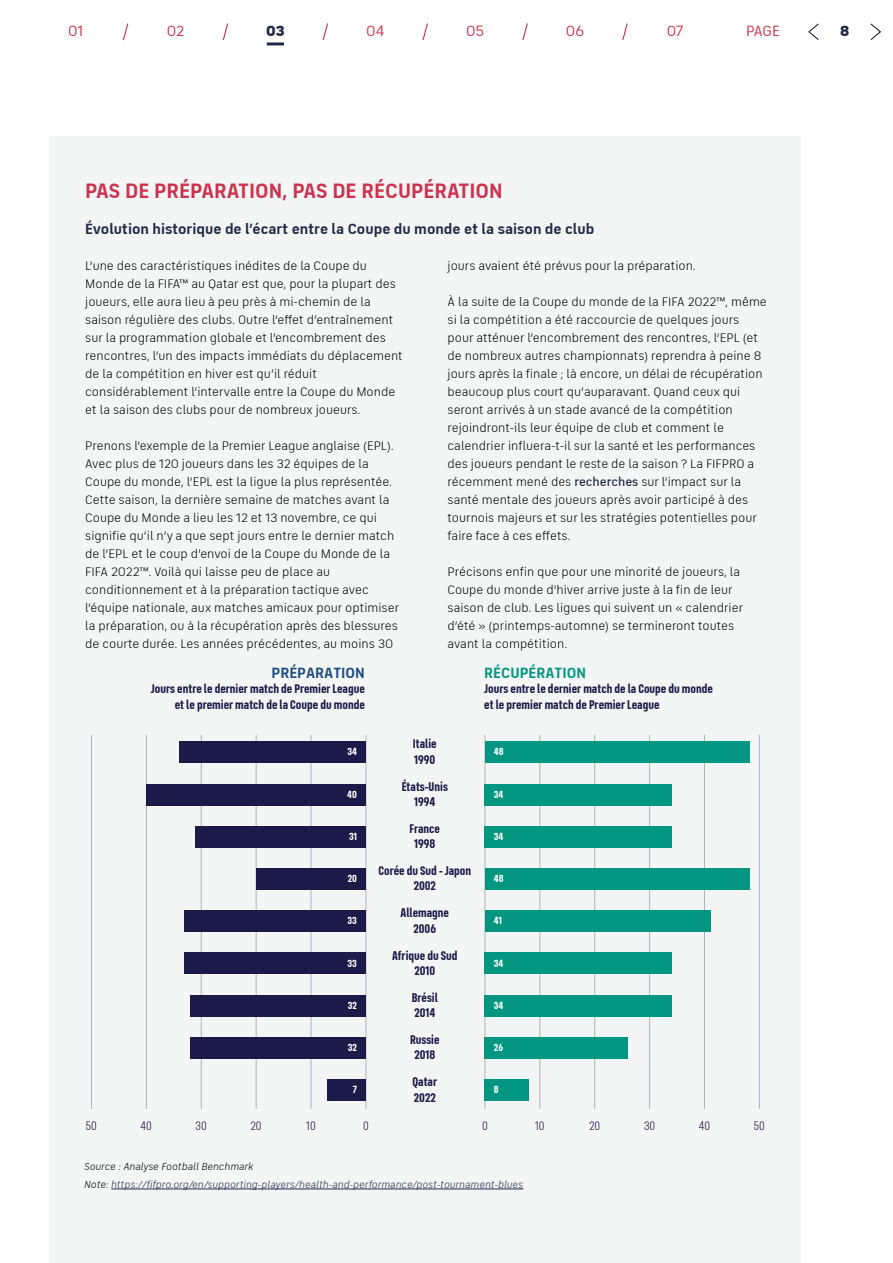
<style>
.page{position:relative;width:893px;height:1263px;background:#fff}
.page>*{position:absolute;margin:0;border:0;box-sizing:border-box;transform-origin:0 0}
.t1{font:700 21px "FS Industrie";color:#cd324e}
.t2{font:700 15px "FS Industrie";color:#212b49}
.t3{font:15px "FS Industrie";letter-spacing:-.005em;color:#cd324e}
.t4{font:700 15px "FS Industrie";color:#009680}
.t5{font:700 15px "FS Industrie";color:#1e4e82}
.t6{font:900 15px "FS Industrie";color:#212b49}
.t7{font:12.75px/18px "FS Industrie";color:#000}
.t8{font:700 12.75px/15.3px "FS Industrie Cd";color:#1c1a49;text-align:center}
.t9{font:12.75px "FS Industrie Cd";color:#1c1a49}
.t10{font:italic 10.5px/18px "FS Industrie";color:#212b49}
.t11{font:700 10.5px "FS Industrie Cd";color:#fff}
.s1{font-weight:500;color:#212b49}
.s2{color:#000}
</style>
<div class="page">
<div style="left:49px;top:136px;width:752px;height:1127px;background:#f4f5f5"></div>
<hr style="left:540px;top:735px;width:1px;height:374px;background:#b5b0bf">
<hr style="left:485px;top:735px;width:1px;height:374px;background:#b5b0bf">
<hr style="left:594px;top:735px;width:1px;height:374px;background:#b5b0bf">
<hr style="left:649px;top:735px;width:1px;height:374px;background:#b5b0bf">
<hr style="left:704px;top:735px;width:1px;height:374px;background:#b5b0bf">
<hr style="left:759px;top:735px;width:1px;height:374px;background:#b5b0bf">
<div style="left:485px;top:1079px;width:44px;height:22px;background:#009680"></div>
<div style="left:485px;top:1037px;width:143px;height:22px;background:#009680"></div>
<div style="left:485px;top:995px;width:187px;height:21px;background:#009680"></div>
<div style="left:485px;top:952px;width:187px;height:22px;background:#009680"></div>
<div style="left:485px;top:910px;width:225px;height:22px;background:#009680"></div>
<div style="left:485px;top:868px;width:264px;height:22px;background:#009680"></div>
<div style="left:485px;top:826px;width:187px;height:22px;background:#009680"></div>
<div style="left:485px;top:784px;width:187px;height:21px;background:#009680"></div>
<div style="left:485px;top:741px;width:264px;height:22px;background:#009680"></div>
<hr style="left:311px;top:735px;width:1px;height:374px;background:#b5b0bf">
<hr style="left:366px;top:735px;width:1px;height:374px;background:#b5b0bf">
<hr style="left:256px;top:735px;width:1px;height:374px;background:#b5b0bf">
<hr style="left:201px;top:735px;width:1px;height:374px;background:#b5b0bf">
<hr style="left:146px;top:735px;width:1px;height:374px;background:#b5b0bf">
<hr style="left:91px;top:735px;width:1px;height:374px;background:#b5b0bf">
<div style="left:327px;top:1079px;width:39px;height:22px;background:#1c1a49"></div>
<div style="left:190px;top:1037px;width:176px;height:22px;background:#1c1a49"></div>
<div style="left:190px;top:995px;width:176px;height:21px;background:#1c1a49"></div>
<div style="left:185px;top:952px;width:181px;height:22px;background:#1c1a49"></div>
<div style="left:185px;top:910px;width:181px;height:22px;background:#1c1a49"></div>
<div style="left:256px;top:868px;width:110px;height:22px;background:#1c1a49"></div>
<div style="left:196px;top:826px;width:170px;height:22px;background:#1c1a49"></div>
<div style="left:146px;top:784px;width:220px;height:21px;background:#1c1a49"></div>
<div style="left:179px;top:741px;width:187px;height:22px;background:#1c1a49"></div>
<svg style="left:122px;top:23px;width:7px;height:18px"></svg>
<svg style="left:222px;top:23px;width:7px;height:18px"></svg>
<svg style="left:322px;top:23px;width:6px;height:18px"></svg>
<svg style="left:422px;top:23px;width:6px;height:18px"></svg>
<svg style="left:522px;top:23px;width:6px;height:18px"></svg>
<svg style="left:622px;top:23px;width:6px;height:18px"></svg>
<hr style="left:267px;top:42px;width:17px;height:3px;background:#212b49">
<svg style="left:870px;top:23px;width:12px;height:17px"></svg>
<svg style="left:808px;top:23px;width:11px;height:17px"></svg>
<hr style="left:111px;top:1189px;width:412px;height:1px;background:#212b49">
<p class="t3" style="left:68px;top:22px;width:17px">01</p>
<p class="t3" style="left:167px;top:22px;width:19px">02</p>
<p class="t6" style="left:266px;top:21px;width:20px">03</p>
<p class="t3" style="left:366px;top:22px;width:20px">04</p>
<p class="t3" style="left:466px;top:22px;width:19px">05</p>
<p class="t3" style="left:566px;top:22px;width:20px">06</p>
<p class="t3" style="left:667px;top:22px;width:18px">07</p>
<p class="t3" style="left:746px;top:22px;width:35px">PAGE</p>
<p class="t6" style="left:840px;top:21px;width:11px">8</p>
<h1 class="t1" style="left:85px;top:178px;width:419px">PAS DE PRÉPARATION, PAS DE RÉCUPÉRATION</h1>
<p class="t2" style="left:85px;top:220px;width:511px">Évolution historique de l’écart entre la Coupe du monde et la saison de club</p>
<p class="t7" style="left:85px;top:257px;width:319px">L’une des caractéristiques inédites de la Coupe du Monde de la FIFA™ au Qatar est que, pour la plupart des joueurs, elle aura lieu à peu près à mi-chemin de la saison régulière des clubs. Outre l’effet d’entraînement sur la programmation globale et l’encombrement des rencontres, l’un des impacts immédiats du déplacement de la compétition en hiver est qu’il réduit considérablement l’intervalle entre la Coupe du Monde et la saison des clubs pour de nombreux joueurs.</p>
<p class="t7" style="left:85px;top:437px;width:315px">Prenons l’exemple de la Premier League anglaise (EPL).<br>Avec plus de 120 joueurs dans les 32 équipes de la Coupe du monde, l’EPL est la ligue la plus représentée.<br>Cette saison, la dernière semaine de matches avant la Coupe du Monde a lieu les 12 et 13 novembre, ce qui signifie qu’il n’y a que sept jours entre le dernier match de l’EPL et le coup d’envoi de la Coupe du Monde de la FIFA 2022™. Voilà qui laisse peu de place au conditionnement et à la préparation tactique avec l’équipe nationale, aux matches amicaux pour optimiser la préparation, ou à la récupération après des blessures de courte durée. Les années précédentes, au moins 30</p>
<p class="t5" style="left:272px;top:664px;width:95px">PRÉPARATION</p>
<p class="t8" style="left:151px;top:681px;width:215px;text-align:right">Jours entre le dernier match de Premier League et le premier match de la Coupe du monde</p>
<p class="t11" style="left:347px;top:745px;width:11px">34</p>
<p class="t7" style="left:448px;top:257px;width:250px">jours avaient été prévus pour la préparation.</p>
<p class="t7" style="left:448px;top:293px;width:321px">À la suite de la Coupe du monde de la FIFA 2022™, même si la compétition a été raccourcie de quelques jours pour atténuer l’encombrement des rencontres, l’EPL (et de nombreux autres championnats) reprendra à peine 8 jours après la finale ; là encore, un délai de récupération beaucoup plus court qu’auparavant. Quand ceux qui seront arrivés à un stade avancé de la compétition rejoindront-ils leur équipe de club et comment le calendrier influera-t-il sur la santé et les performances des joueurs pendant le reste de la saison ? La FIFPRO a récemment mené des <span class="s1">recherches</span> sur l’impact sur la santé mentale des joueurs après avoir participé à des tournois majeurs et sur les stratégies potentielles pour faire face à ces effets.</p>
<p class="t7" style="left:448px;top:563px;width:297px">Précisons enfin que pour une minorité de joueurs, la Coupe du monde d’hiver arrive juste à la fin de leur saison de club. Les ligues qui suivent un « calendrier d’été » (printemps-automne) se termineront toutes avant la compétition.</p>
<p class="t4" style="left:484px;top:664px;width:103px">RÉCUPÉRATION</p>
<p class="t8" style="left:484px;top:681px;width:230px;text-align:left">Jours entre le dernier match de la Coupe du monde et le premier match de Premier League</p>
<p class="t8" style="left:413px;top:736px;width:25px;text-align:left">Italie<br>1990</p>
<p class="t11" style="left:494px;top:745px;width:11px">48</p>
<p class="t11" style="left:347px;top:787px;width:11px">40</p>
<p class="t8" style="left:402px;top:778px;width:48px">États-Unis<br>1994</p>
<p class="t11" style="left:494px;top:787px;width:11px">34</p>
<p class="t11" style="left:349px;top:830px;width:9px">31</p>
<p class="t8" style="left:409px;top:821px;width:32px">France<br>1998</p>
<p class="t11" style="left:494px;top:830px;width:11px">34</p>
<p class="t11" style="left:348px;top:872px;width:11px">20</p>
<p class="t8" style="left:378px;top:863px;width:94px">Corée du Sud - Japon<br>2002</p>
<p class="t11" style="left:494px;top:872px;width:11px">48</p>
<p class="t11" style="left:348px;top:914px;width:11px">33</p>
<p class="t8" style="left:401px;top:905px;width:50px">Allemagne<br>2006</p>
<p class="t11" style="left:494px;top:914px;width:10px">41</p>
<p class="t11" style="left:348px;top:956px;width:11px">33</p>
<p class="t8" style="left:392px;top:947px;width:67px">Afrique du Sud<br>2010</p>
<p class="t11" style="left:494px;top:956px;width:11px">34</p>
<p class="t11" style="left:348px;top:999px;width:11px">32</p>
<p class="t11" style="left:348px;top:1041px;width:11px">32</p>
<p class="t11" style="left:353px;top:1083px;width:6px">7</p>
<p class="t8" style="left:412px;top:990px;width:28px;text-align:left">Brésil<br>2014</p>
<p class="t8" style="left:410px;top:1032px;width:31px">Russie<br>2018</p>
<p class="t8" style="left:412px;top:1074px;width:26px;text-align:left">Qatar<br>2022</p>
<p class="t11" style="left:494px;top:999px;width:11px">34</p>
<p class="t11" style="left:494px;top:1041px;width:11px">26</p>
<p class="t11" style="left:494px;top:1083px;width:6px">8</p>
<p class="t9" style="left:86px;top:1119px;width:13px">50</p>
<p class="t9" style="left:141px;top:1119px;width:13px">40</p>
<p class="t9" style="left:196px;top:1119px;width:13px">30</p>
<p class="t9" style="left:251px;top:1119px;width:12px">20</p>
<p class="t9" style="left:306px;top:1119px;width:11px">10</p>
<p class="t9" style="left:363px;top:1119px;width:7px">0</p>
<p class="t9" style="left:482px;top:1119px;width:7px">0</p>
<p class="t9" style="left:535px;top:1119px;width:11px">10</p>
<p class="t9" style="left:589px;top:1119px;width:12px">20</p>
<p class="t9" style="left:644px;top:1119px;width:13px">30</p>
<p class="t9" style="left:699px;top:1119px;width:13px">40</p>
<p class="t9" style="left:754px;top:1119px;width:13px">50</p>
<p class="t10" style="left:85px;top:1158px;width:440px"><span class="s2">Source : Analyse Football Benchmark<br>Note:</span> https://fifpro.org/en/supporting-players/health-and-performance/post-tournament-blues</p>
</div>
